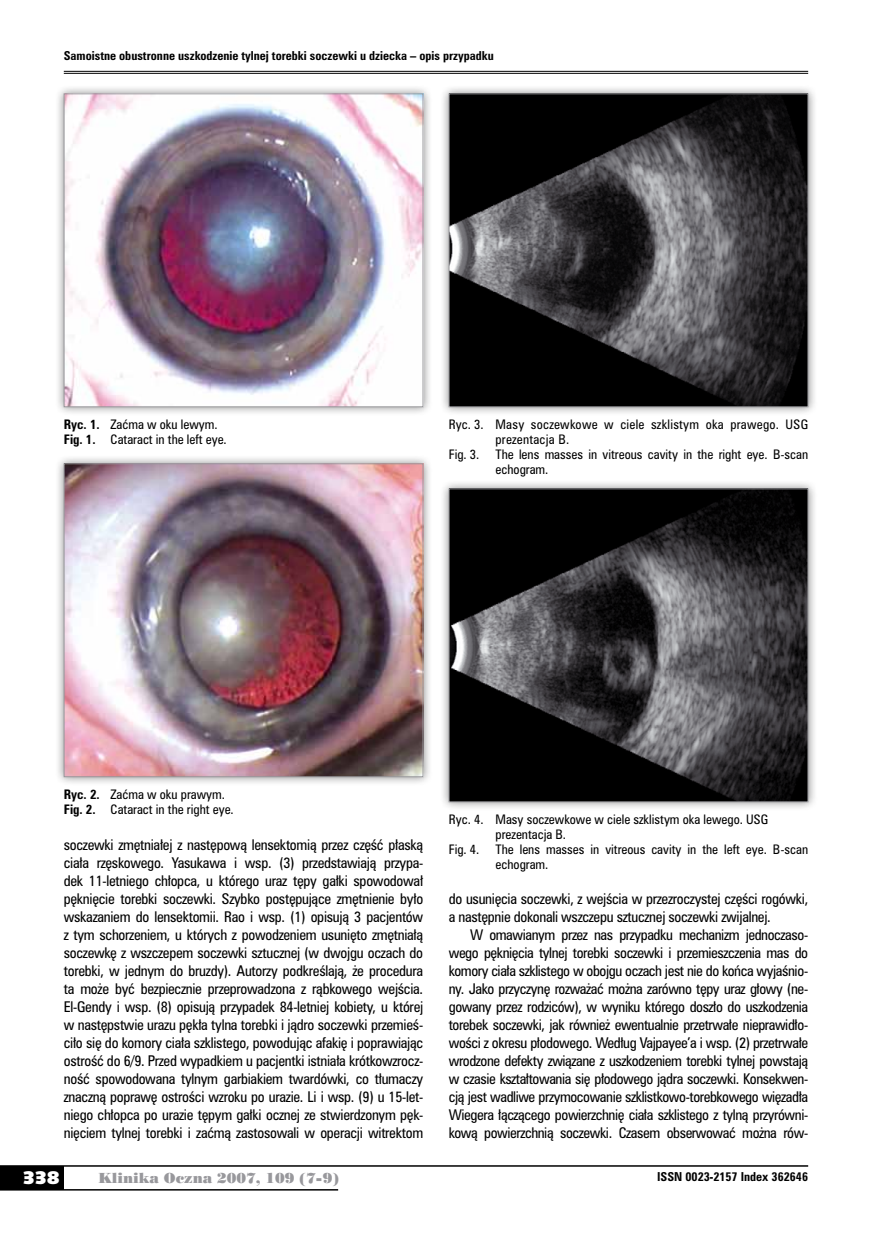
<style>
.page{position:relative;width:872px;height:1234px;background:#fff}
.page>*{position:absolute;margin:0;border:0;box-sizing:border-box;transform-origin:0 0}
.t1{font:18px "Humanst 531 U Blk PL";color:#fff}
.t2{font:13.5px/18px "Zurich Cn PL";letter-spacing:-.02em;color:#000;text-align:justify}
.t3{font:13.5px "Poster Bodoni PL";color:#98989c}
.t4{font:12px/15px "Zurich Cn PL";color:#000}
.t5{font:12px "Zurich Cn PL";letter-spacing:.02em;color:#000}
.t6{font:700 11.25px "Zurich Cn PL";color:#000}
.s1{font-weight:700}
</style>
<div class="page">
<div style="left:0;top:1165px;width:64px;height:24px;background:#000"></div>
<hr style="left:0;top:1164px;width:808px;height:2px;background:#000">
<hr style="left:0;top:1188px;width:338px;height:2px;background:#000">
<hr style="left:64px;top:71px;width:744px;height:1px;background:#000">
<hr style="left:64px;top:73px;width:744px;height:1px;background:#000">
<div style="left:55px;top:454px;width:377px;height:332px;background:#000;opacity:.45"></div>
<img style="left:66px;top:465px;width:355px;height:310px">
<div style="left:64px;top:463px;width:359px;height:314px;border:1px solid #98989c"></div>
<div style="left:440px;top:84px;width:377px;height:332px;background:#000;opacity:.45"></div>
<img style="left:451px;top:95px;width:355px;height:310px">
<div style="left:449px;top:93px;width:359px;height:314px;border:1px solid #98989c"></div>
<div style="left:440px;top:479px;width:377px;height:332px;background:#000;opacity:.45"></div>
<img style="left:451px;top:490px;width:355px;height:310px">
<div style="left:449px;top:488px;width:359px;height:314px;border:1px solid #98989c"></div>
<div style="left:55px;top:84px;width:377px;height:332px;background:#000;opacity:.45"></div>
<img style="left:66px;top:95px;width:355px;height:310px">
<div style="left:64px;top:93px;width:359px;height:314px;border:1px solid #98989c"></div>
<p class="t6" style="left:64px;top:48px;width:431px">Samoistne obustronne uszkodzenie tylnej torebki soczewki u dziecka – opis przypadku</p>
<p class="t4" style="left:64px;top:417px;width:164px"><span class="s1">Ryc. 1.</span> Zaćma w oku lewym.<br><span class="s1">Fig. 1.</span> Cataract in the left eye.</p>
<p class="t5" style="left:449px;top:416px;width:361px">Ryc. 3. Masy soczewkowe w ciele szklistym oka prawego. USG</p>
<p class="t5" style="left:495px;top:431px;width:75px">prezentacja B.</p>
<p class="t4" style="left:449px;top:447px;width:32px">Fig. 3.</p>
<p class="t4" style="left:495px;top:447px;width:314px">The lens masses in vitreous cavity in the right eye. B-scan echogram.</p>
<p class="t4" style="left:64px;top:786px;width:171px"><span class="s1">Ryc. 2.</span> Zaćma w oku prawym.<br><span class="s1">Fig. 2.</span> Cataract in the right eye.</p>
<p class="t2" style="left:64px;top:835px;width:361px">soczewki zmętniałej z następową lensektomią przez część płaską ciała rzęskowego. Yasukawa i wsp. (3) przedstawiają przypa&shy;dek 11-letniego chłopca, u którego uraz tępy gałki spowodował pęknięcie torebki soczewki. Szybko postępujące zmętnienie było wskazaniem do lensektomii. Rao i wsp. (1) opisują 3 pacjentów z tym schorzeniem, u których z powodzeniem usunięto zmętniałą soczewkę z wszczepem soczewki sztucznej (w dwojgu oczach do torebki, w jednym do bruzdy). Autorzy podkreślają, że procedura ta może być bezpiecznie przeprowadzona z rąbkowego wejścia.<br>El-Gendy i wsp. (8) opisują przypadek 84-letniej kobiety, u której w następstwie urazu pękła tylna torebki i jądro soczewki przemieś&shy;ciło się do komory ciała szklistego, powodując afakię i poprawiając ostrość do 6/9. Przed wypadkiem u pacjentki istniała krótkowzrocz&shy;ność spowodowana tylnym garbiakiem twardówki, co tłumaczy znaczną poprawę ostrości wzroku po urazie. Li i wsp. (9) u 15-let&shy;niego chłopca po urazie tępym gałki ocznej ze stwierdzonym pęk&shy;nięciem tylnej torebki i zaćmą zastosowali w operacji witrektom</p>
<p class="t4" style="left:449px;top:811px;width:321px">Ryc. 4. Masy soczewkowe w ciele szklistym oka lewego. USG</p>
<p class="t4" style="left:495px;top:826px;width:72px">prezentacja B.</p>
<p class="t4" style="left:449px;top:841px;width:32px">Fig. 4.</p>
<p class="t4" style="left:495px;top:841px;width:314px">The lens masses in vitreous cavity in the left eye. B-scan echogram.</p>
<p class="t2" style="left:449px;top:889px;width:361px">do usunięcia soczewki, z wejścia w przezroczystej części rogówki, a następnie dokonali wszczepu sztucznej soczewki zwijalnej.</p>
<p class="t2" style="left:449px;top:925px;width:361px;text-indent:21px">W omawianym przez nas przypadku mechanizm jednoczaso&shy;wego pęknięcia tylnej torebki soczewki i przemieszczenia mas do komory ciała szklistego w obojgu oczach jest nie do końca wyjaśnio&shy;ny. Jako przyczynę rozważać można zarówno tępy uraz głowy (ne&shy;gowany przez rodziców), w wyniku którego doszło do uszkodzenia torebek soczewki, jak również ewentualnie przetrwałe nieprawidło&shy;wości z okresu płodowego. Według Vajpayee’a i wsp. (2) przetrwałe wrodzone defekty związane z uszkodzeniem torebki tylnej powstają w czasie kształtowania się płodowego jądra soczewki. Konsekwen&shy;cją jest wadliwe przymocowanie szklistkowo-torebkowego więzadła Wiegera łączącego powierzchnię ciała szklistego z tylną przyrówni&shy;kową powierzchnią soczewki. Czasem obserwować można rów-</p>
<h1 class="t1" style="left:23px;top:1165px;width:38px">338</h1>
<p class="t3" style="left:99px;top:1168px;width:242px">Klinika Oczna 2007, 109 (7-9)</p>
<p class="t6" style="left:657px;top:1168px;width:152px">ISSN 0023-2157 Index 362646</p>
</div>
